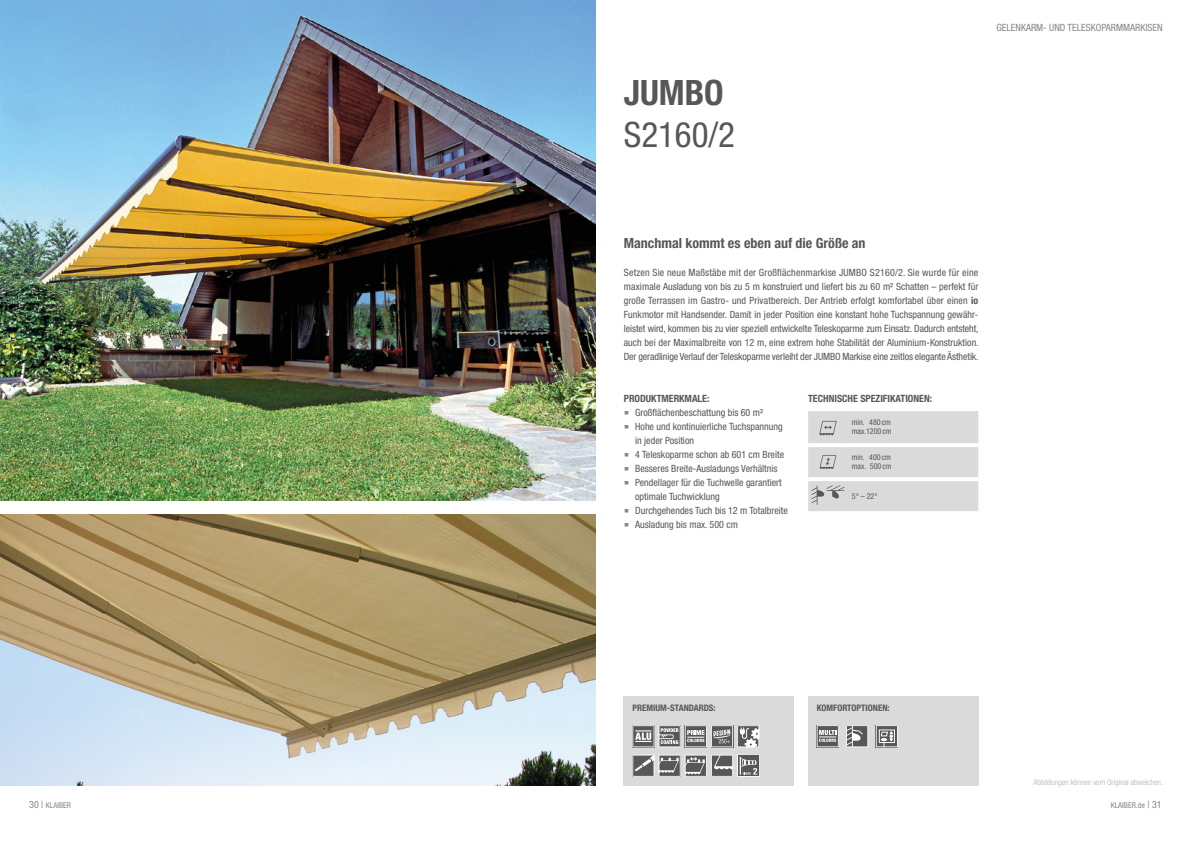
<style>
.page{position:relative;width:1191px;height:842px;background:#fff}
.page>*{position:absolute;margin:0;border:0;box-sizing:border-box;transform-origin:0 0}
.t1{font:condensed 35px "Helvetica Neue LT Std";color:#575756}
.t2{font:700 condensed 35px "Helvetica Neue LT Std";color:#575756}
.t3{font:700 condensed 14px "Helvetica Neue LT Std";color:#575756}
.t4{font:condensed 10px/14px "Helvetica Neue LT Std";color:#575756}
.t5{font:700 condensed 10px "Helvetica Neue LT Std";color:#575756}
.t6{font:condensed 10px "Helvetica Neue LT Std";color:#878787}
.t7{font:700 condensed 9px "Helvetica Neue LT Std";color:#575756}
.t8{font:condensed 8px/9px "Helvetica Neue LT Std";color:#575756}
.t9{font:300 condensed 8px "Helvetica Neue LT Std";color:#b3b2b2}
.t10{font:condensed 8px "Helvetica Neue LT Std";color:#878787}
.s1{font-weight:700}
.s2{font-family:"Verdana";font-stretch:normal;font-size:16px;color:#878787}
.s3{font-size:10px}
</style>
<div class="page">
<div style="left:624px;top:696px;width:170px;height:89px;background:#dadada"></div>
<div style="left:808px;top:696px;width:170px;height:89px;background:#dadada"></div>
<img style="left:0;top:0;width:595px;height:500px">
<img style="left:0;top:514px;width:595px;height:271px">
<svg style="left:89px;top:557px;width:45px;height:35px;fill:#bfa476"></svg>
<svg style="left:632px;top:725px;width:127px;height:22px"></svg>
<svg style="left:875px;top:725px;width:23px;height:22px"></svg>
<svg style="left:816px;top:725px;width:22px;height:22px"></svg>
<svg style="left:846px;top:725px;width:22px;height:22px"></svg>
<svg style="left:632px;top:755px;width:127px;height:22px"></svg>
<svg style="left:808px;top:411px;width:170px;height:100px"></svg>
<h1 class="t2" style="left:624px;top:71px;width:101px">JUMBO</h1>
<h1 class="t1" style="left:624px;top:114px;width:113px">S2160/2</h1>
<p class="t6" style="left:996px;top:22px;width:168px">GELENKARM- UND TELESKOPARMMARKISEN</p>
<h2 class="t3" style="left:624px;top:235px;width:243px">Manchmal kommt es eben auf die Größe an</h2>
<p class="t4" style="left:624px;top:265px;width:356px;text-align:justify">Setzen Sie neue Maßstäbe mit der Großflächenmarkise JUMBO S2160/2. Sie wurde für eine maximale Ausladung von bis zu 5 m konstruiert und liefert bis zu 60 m² Schatten – perfekt für große Terrassen im Gastro- und Privatbereich. Der Antrieb erfolgt komfortabel über einen <span class="s1">io </span>Funkmotor mit Handsender. Damit in jeder Position eine konstant hohe Tuchspannung gewähr&shy;leistet wird, kommen bis zu vier speziell entwickelte Teleskoparme zum Einsatz. Dadurch entsteht, auch bei der Maximalbreite von 12 m, eine extrem hohe Stabilität der Aluminium-Konstruktion.<br>Der geradlinige Verlauf der Teleskoparme verleiht der JUMBO Markise eine zeitlos elegante Ästhetik.</p>
<p class="t5" style="left:624px;top:392px;width:87px">PRODUKTMERKMALE:</p>
<p class="t4" style="left:624px;top:405px;width:141px"><span class="s2">▪</span> Großflächenbeschattung bis 60 m²</p>
<p class="t4" style="left:635px;top:419px;width:149px;text-indent:-11px"><span class="s2">▪</span> Hohe und kontinuierliche Tuchspannung in jeder Position</p>
<p class="t4" style="left:624px;top:447px;width:162px"><span class="s2">▪</span> 4 Teleskoparme schon ab 601 cm Breite</p>
<p class="t4" style="left:624px;top:461px;width:155px"><span class="s2">▪</span> Besseres Breite-Ausladungs Verhältnis</p>
<p class="t4" style="left:635px;top:475px;width:148px;text-indent:-11px"><span class="s2">▪</span> Pendellager für die Tuchwelle garantiert optimale Tuchwicklung</p>
<p class="t4" style="left:624px;top:503px;width:166px"><span class="s2">▪</span> Durchgehendes Tuch bis 12 m Totalbreite</p>
<p class="t4" style="left:624px;top:517px;width:115px"><span class="s2">▪</span> Ausladung bis max. 500 cm</p>
<p class="t5" style="left:808px;top:392px;width:125px">TECHNISCHE SPEZIFIKATIONEN:</p>
<p class="t8" style="left:852px;top:418px;width:41px">min. 480 cm max.1200 cm</p>
<p class="t8" style="left:852px;top:453px;width:41px">min. 400 cm max. 500 cm</p>
<p class="t8" style="left:852px;top:492px;width:27px">5° – 22°</p>
<p class="t7" style="left:632px;top:702px;width:85px">PREMIUM-STANDARDS:</p>
<p class="t7" style="left:816px;top:702px;width:74px">KOMFORTOPTIONEN:</p>
<p class="t9" style="left:1033px;top:778px;width:131px">Abbildungen können vom Original abweichen.</p>
<p class="t10" style="left:29px;top:801px;width:43px"><span class="s3">30 |</span> KLAIBER</p>
<p class="t10" style="left:1110px;top:801px;width:52px">KLAIBER.de <span class="s3">| 31</span></p>
</div>
